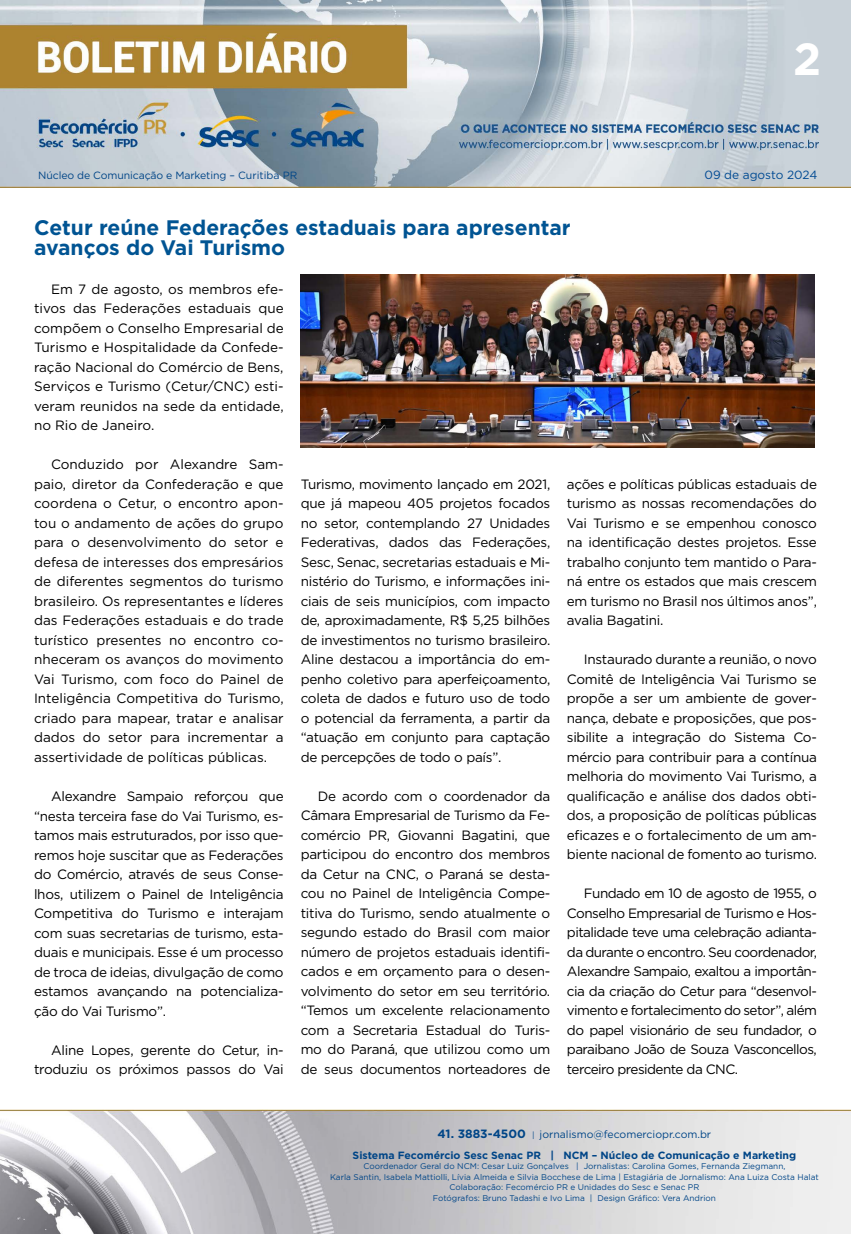
<style>
.page{position:relative;width:851px;height:1234px;background:#fff}
.page>*{position:absolute;margin:0;border:0;box-sizing:border-box;transform-origin:0 0}
.t1{font:700 45px "Gotham";color:#fff}
.t2{font:700 21px/19.5px "Gotham";color:#005493}
.t3{font:13.5px/19.5px "Gotham";letter-spacing:-.02em;color:#000;text-align:justify}
.t4{font:11.85px "Gotham";color:#004a93}
.t5{font:700 10.5px/21px "Gotham";color:#004587;text-align:center}
.t6{font:10.5px "Gotham";letter-spacing:-.01em;color:#004587}
.t7{font:8.25px/10.5px "Gotham";color:#004587;text-align:center}
.s1{font-size:12px}
.s2{font-weight:400;font-size:8.25px}
.s3{font-weight:400}
</style>
<div class="page">
<img style="left:0;top:0;width:850px;height:188px">
<img style="left:0;top:1109px;width:850px;height:124px">
<img style="left:300px;top:274px;width:514px;height:173px">
<h1 class="t1" style="left:793px;top:29px;width:30px">2</h1>
<p class="t6" style="left:38px;top:168px;width:260px">Núcleo de Comunicação e Marketing – Curitiba PR</p>
<p class="t4" style="left:704px;top:167px;width:114px">09 de agosto 2024</p>
<h2 class="t2" style="left:34px;top:218px;width:538px">Cetur reúne Federações estaduais para apresentar avanços do Vai Turismo</h2>
<p class="t3" style="left:34px;top:279px;width:251px;text-indent:17px">Em 7 de agosto, os membros efe&shy;tivos das Federações estaduais que compõem o Conselho Empresarial de Turismo e Hospitalidade da Confede&shy;ração Nacional do Comércio de Bens, Serviços e Turismo (Cetur/CNC) esti&shy;veram reunidos na sede da entidade, no Rio de Janeiro.</p>
<p class="t3" style="left:34px;top:454px;width:251px;text-indent:17px">Conduzido por Alexandre Sam&shy;paio, diretor da Confederação e que coordena o Cetur, o encontro apon&shy;tou o andamento de ações do grupo para o desenvolvimento do setor e defesa de interesses dos empresários de diferentes segmentos do turismo brasileiro. Os representantes e líderes das Federações estaduais e do trade turístico presentes no encontro co&shy;nheceram os avanços do movimento Vai Turismo, com foco do Painel de Inteligência Competitiva do Turismo, criado para mapear, tratar e analisar dados do setor para incrementar a assertividade de políticas públicas.</p>
<p class="t3" style="left:34px;top:786px;width:251px;text-indent:17px">Alexandre Sampaio reforçou que “nesta terceira fase do Vai Turismo, es&shy;tamos mais estruturados, por isso que&shy;remos hoje suscitar que as Federações do Comércio, através de seus Conse&shy;lhos, utilizem o Painel de Inteligência Competitiva do Turismo e interajam com suas secretarias de turismo, esta&shy;duais e municipais. Esse é um processo de troca de ideias, divulgação de como estamos avançando na potencializa&shy;ção do Vai Turismo”.</p>
<p class="t3" style="left:34px;top:1039px;width:251px;text-align:right">Aline Lopes, gerente do Cetur, in&shy;troduziu os próximos passos do Vai</p>
<p class="t3" style="left:567px;top:473px;width:251px">ações e políticas públicas estaduais de turismo as nossas recomendações do Vai Turismo e se empenhou conosco na identificação destes projetos. Esse trabalho conjunto tem mantido o Para&shy;ná entre os estados que mais crescem em turismo no Brasil nos últimos anos”, avalia Bagatini.</p>
<p class="t3" style="left:567px;top:649px;width:251px;text-indent:17px">Instaurado durante a reunião, o novo Comitê de Inteligência Vai Turismo se propõe a ser um ambiente de gover&shy;nança, debate e proposições, que pos&shy;sibilite a integração do Sistema Co&shy;mércio para contribuir para a contínua melhoria do movimento Vai Turismo, a qualificação e análise dos dados obti&shy;dos, a proposição de políticas públicas eficazes e o fortalecimento de um am&shy;biente nacional de fomento ao turismo.</p>
<p class="t3" style="left:567px;top:883px;width:251px;text-indent:17px">Fundado em 10 de agosto de 1955, o Conselho Empresarial de Turismo e Hos&shy;pitalidade teve uma celebração adianta&shy;da durante o encontro. Seu coordenador, Alexandre Sampaio, exaltou a importân&shy;cia da criação do Cetur para “desenvol&shy;vimento e fortalecimento do setor”, além do papel visionário de seu fundador, o paraibano João de Souza Vasconcellos, terceiro presidente da CNC.</p>
<p class="t3" style="left:300px;top:474px;width:251px">Turismo, movimento lançado em 2021, que já mapeou 405 projetos focados no setor, contemplando 27 Unidades Federativas, dados das Federações, Sesc, Senac, secretarias estaduais e Mi&shy;nistério do Turismo, e informações ini&shy;ciais de seis municípios, com impacto de, aproximadamente, R$ 5,25 bilhões de investimentos no turismo brasileiro.<br>Aline destacou a importância do em&shy;penho coletivo para aperfeiçoamento, coleta de dados e futuro uso de todo o potencial da ferramenta, a partir da “atuação em conjunto para captação de percepções de todo o país”.</p>
<p class="t3" style="left:300px;top:785px;width:251px;text-indent:17px">De acordo com o coordenador da Câmara Empresarial de Turismo da Fe&shy;comércio PR, Giovanni Bagatini, que participou do encontro dos membros da Cetur na CNC, o Paraná se desta&shy;cou no Painel de Inteligência Compe&shy;titiva do Turismo, sendo atualmente o segundo estado do Brasil com maior número de projetos estaduais identifi&shy;cados e em orçamento para o desen&shy;volvimento do setor em seu território. “Temos um excelente relacionamento com a Secretaria Estadual do Turis&shy;mo do Paraná, que utilizou como um de seus documentos norteadores de</p>
<p class="t5" style="left:352px;top:1122px;width:445px"><span class="s1">41. 3883-4500</span> <span class="s2">|</span> <span class="s3">jornalismo@fecomerciopr.com.br<br></span>Sistema Fecomércio Sesc Senac PR | NCM – Núcleo de Comunicação e Marketing</p>
<p class="t7" style="left:330px;top:1160px;width:490px">Coordenador Geral do NCM: Cesar Luiz Gonçalves | Jornalistas: Carolina Gomes, Fernanda Ziegmann,<br>Karla Santin, Isabela Mattiolli, Lívia Almeida e Silvia Bocchese de Lima | Estagiária de Jornalismo: Ana Luiza Costa Halat Colaboração: Fecomércio PR e Unidades do Sesc e Senac PR<br>Fotógrafos: Bruno Tadashi e Ivo Lima | Design Gráfico: Vera Andrion</p>
</div>
